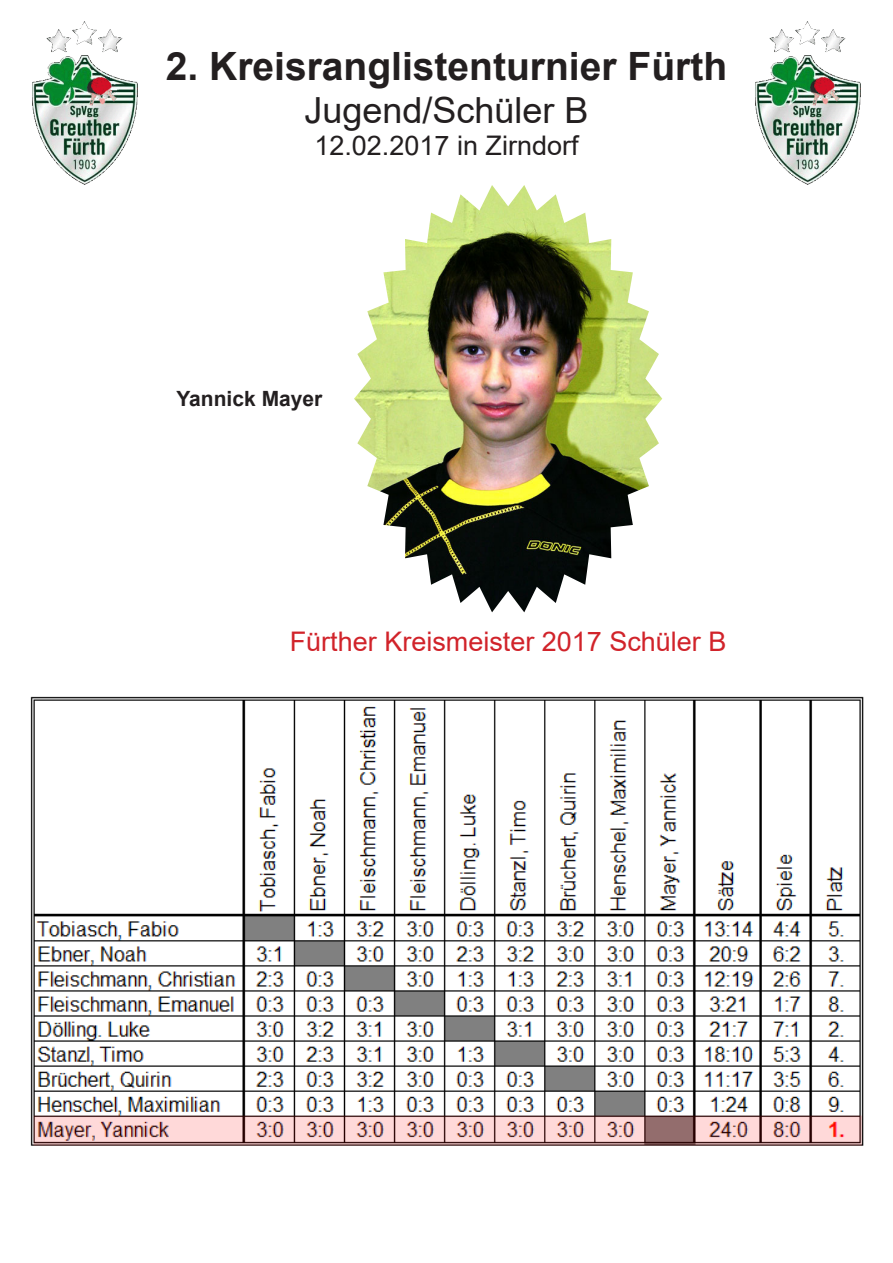
<style>
.page{position:relative;width:893px;height:1263px;background:#fff}
.page>*{position:absolute;margin:0;border:0;box-sizing:border-box;transform-origin:0 0}
.t1{font:700 39px "Arial";color:#231f20}
.t2{font:36px "Arial";color:#231f20}
.t3{font:27px "Arial";color:#d1232a}
.t4{font:27px "Arial";color:#231f20}
.t5{font:700 21px "Arial";color:#231f20}
</style>
<div class="page">
<img style="left:32px;top:21px;width:106px;height:164px">
<img style="left:755px;top:21px;width:106px;height:164px">
<img style="left:30px;top:696px;width:834px;height:450px">
<img style="left:354px;top:185px;width:308px;height:427px">
<p class="t1" style="left:166px;top:38px;width:563px">2. Kreisranglistenturnier Fürth</p>
<p class="t2" style="left:304px;top:85px;width:286px">Jugend/Schüler B</p>
<p class="t4" style="left:314px;top:127px;width:266px">12.02.2017 in Zirndorf</p>
<p class="t5" style="left:176px;top:384px;width:147px">Yannick Mayer</p>
<p class="t3" style="left:290px;top:623px;width:438px">Fürther Kreismeister 2017 Schüler B</p>
</div>
